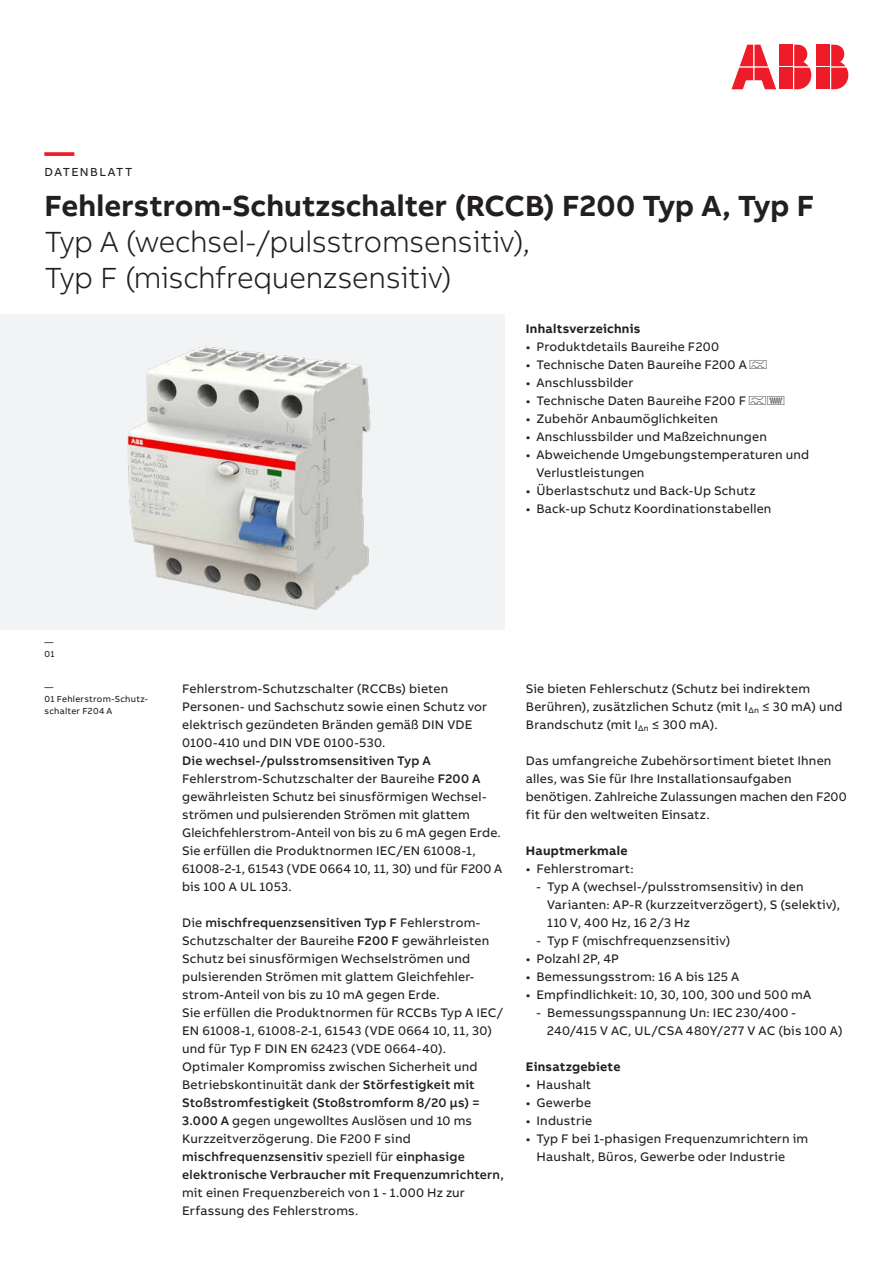
<style>
.page{position:relative;width:893px;height:1263px;background:#fff}
.page>*{position:absolute;margin:0;border:0;box-sizing:border-box;transform-origin:0 0}
.Subheadline_M_20pt_2{font:300 30px/36px "AB Bvoice";letter-spacing:-.01em;color:#231f20}
.Headline_M_20pt_24pt{font:700 30px "AB Bvoice";color:#231f20}
.Headline_M_20pt_24pt-2{font:700 30px "AB Bvoice";color:#ee1c28}
.Copytext_8_5pt_12pt{font:12.75px/18px "AB Bvoice";letter-spacing:.015em;color:#231f20}
.Copytext_8_5pt_12pt-2{font:700 12.75px "AB Bvoice";letter-spacing:.02em;color:#231f20}
.Paragraph_Title_8_5p{font:700 12.75px "AB Bvoice";letter-spacing:.02em;color:#231f20}
.Category_M_8pt_9_6pt{font:12px "AB Bvoice";letter-spacing:.11em;color:#231f20}
.Caption_6pt_8pt{font:9px/12px "AB Bvoice";letter-spacing:.025em;color:#231f20}
.s1{font-family:"ABB Catalog"}
.s2{font-weight:500}
</style>
<div class="page">
<div style="left:817px;top:45px;width:13px;height:21px;background:#ee1c28"></div>
<div style="left:817px;top:68px;width:13px;height:21px;background:#ee1c28"></div>
<svg style="left:831px;top:45px;width:17px;height:44px"></svg>
<svg style="left:731px;top:45px;width:45px;height:44px"></svg>
<div style="left:780px;top:45px;width:13px;height:21px;background:#ee1c28"></div>
<div style="left:780px;top:68px;width:13px;height:21px;background:#ee1c28"></div>
<svg style="left:794px;top:45px;width:17px;height:44px"></svg>
<div style="left:0;top:315px;width:505px;height:315px;background:#f2f3f4"></div>
<img style="left:127px;top:346px;width:244px;height:264px">
<p class="Headline_M_20pt_24pt-2" style="left:45px;top:132px;width:31px">—</p>
<p class="Category_M_8pt_9_6pt" style="left:45px;top:165px;width:89px">DATENBLATT</p>
<p class="Headline_M_20pt_24pt" style="left:45px;top:186px;width:771px">Fehlerstrom-Schutzschalter (RCCB) F200 Typ A, Typ F</p>
<p class="Subheadline_M_20pt_2" style="left:45px;top:223px;width:487px">Typ A (wechsel-/pulsstromsensitiv),<br>Typ F (mischfrequenzsensitiv)</p>
<p class="Paragraph_Title_8_5p" style="left:526px;top:320px;width:116px">Inhaltsverzeichnis</p>
<p class="Copytext_8_5pt_12pt" style="left:526px;top:337px;width:195px">• Produktdetails Baureihe F200</p>
<p class="Copytext_8_5pt_12pt" style="left:526px;top:355px;width:242px">• Technische Daten Baureihe F200 A <span class="s1">d</span></p>
<p class="Copytext_8_5pt_12pt" style="left:526px;top:373px;width:109px">• Anschlussbilder</p>
<p class="Copytext_8_5pt_12pt" style="left:526px;top:391px;width:260px">• Technische Daten Baureihe F200 F <span class="s1">f</span></p>
<p class="Copytext_8_5pt_12pt" style="left:526px;top:409px;width:194px">• Zubehör Anbaumöglichkeiten</p>
<p class="Copytext_8_5pt_12pt" style="left:526px;top:427px;width:243px">• Anschlussbilder und Maßzeichnungen</p>
<p class="Copytext_8_5pt_12pt" style="left:536px;top:445px;width:274px;text-indent:-11px">• Abweichende Umgebungstemperaturen und<br>Verlustleistungen</p>
<p class="Copytext_8_5pt_12pt" style="left:526px;top:481px;width:231px">• Überlastschutz und Back-Up Schutz</p>
<p class="Copytext_8_5pt_12pt" style="left:526px;top:499px;width:247px">• Back-up Schutz Koordinationstabellen</p>
<p class="Caption_6pt_8pt" style="left:45px;top:636px;width:10px">—</p>
<p class="Caption_6pt_8pt" style="left:45px;top:648px;width:11px">01</p>
<p class="Caption_6pt_8pt" style="left:45px;top:681px;width:10px">—</p>
<p class="Caption_6pt_8pt" style="left:45px;top:693px;width:105px">01 Fehlerstrom-Schutz&shy;schalter F204 A</p>
<p class="Copytext_8_5pt_12pt" style="left:182px;top:679px;width:307px">Fehlerstrom-Schutzschalter (RCCBs) bieten Personen- und Sachschutz sowie einen Schutz vor elektrisch gezündeten Bränden gemäß DIN VDE 0100-410 und DIN VDE 0100-530.</p>
<p class="Copytext_8_5pt_12pt" style="left:182px;top:751px;width:320px"><span class="s2">Die wechsel-/pulsstromsensitiven Typ A </span>Fehlerstrom-Schutzschalter der Baureihe <span class="s2">F200 A </span>gewährleisten Schutz bei sinusförmigen Wechsel&shy;strömen und pulsierenden Strömen mit glattem Gleichfehlerstrom-Anteil von bis zu 6 mA gegen Erde.</p>
<p class="Copytext_8_5pt_12pt" style="left:182px;top:841px;width:295px">Sie erfüllen die Produktnormen IEC/EN 61008-1,</p>
<p class="Copytext_8_5pt_12pt" style="left:182px;top:859px;width:322px">61008-2-1, 61543 (VDE 0664 10, 11, 30) und für F200 A bis 100 A UL 1053.</p>
<p class="Copytext_8_5pt_12pt" style="left:182px;top:913px;width:309px">Die <span class="s2">mischfrequenzsensitiven Typ F</span> Fehlerstrom-Schutzschalter der Baureihe <span class="s2">F200 F</span> gewährleisten Schutz bei sinusförmigen Wechselströmen und pulsierenden Strömen mit glattem Gleichfehler&shy;strom-Anteil von bis zu 10 mA gegen Erde.</p>
<p class="Copytext_8_5pt_12pt" style="left:182px;top:1003px;width:323px">Sie erfüllen die Produktnormen für RCCBs Typ A IEC/<br>EN 61008-1, 61008-2-1, 61543 (VDE 0664 10, 11, 30) und für Typ F DIN EN 62423 (VDE 0664-40).</p>
<p class="Copytext_8_5pt_12pt" style="left:182px;top:1057px;width:323px">Optimaler Kompromiss zwischen Sicherheit und Betriebskontinuität dank der <span class="s2">Störfestigkeit mit Stoßstromfestigkeit (Stoßstromform 8/20 μs) = 3.000 A</span> gegen ungewolltes Auslösen und 10 ms Kurzzeitverzögerung. Die F200 F sind <span class="s2">mischfrequenzsensitiv</span> speziell für <span class="s2">einphasige elektronische Verbraucher mit Frequenzumrichtern, </span>mit einen Frequenzbereich von 1 - 1.000 Hz zur Erfassung des Fehlerstroms.</p>
<p class="Copytext_8_5pt_12pt" style="left:526px;top:679px;width:318px">Sie bieten Fehlerschutz (Schutz bei indirektem<br>Berühren), zusätzlichen Schutz (mit I<sub>Δn</sub> ≤ 30 mA) und<br>Brandschutz (mit I<sub>Δn</sub> ≤ 300 mA).</p>
<p class="Copytext_8_5pt_12pt" style="left:526px;top:751px;width:322px">Das umfangreiche Zubehörsortiment bietet Ihnen alles, was Sie für Ihre Installationsaufgaben benötigen. Zahlreiche Zulassungen machen den F200 fit für den weltweiten Einsatz.</p>
<p class="Copytext_8_5pt_12pt-2" style="left:526px;top:842px;width:103px">Hauptmerkmale</p>
<p class="Copytext_8_5pt_12pt" style="left:526px;top:859px;width:109px">• Fehlerstromart:</p>
<p class="Copytext_8_5pt_12pt" style="left:547px;top:877px;width:294px;text-indent:-11px">- Typ A (wechsel-/pulsstromsensitiv) in den<br>Varianten: AP-R (kurzzeitverzögert), S (selektiv),<br>110 V, 400 Hz, 16 2/3 Hz</p>
<p class="Copytext_8_5pt_12pt" style="left:536px;top:931px;width:195px">- Typ F (mischfrequenzsensitiv)</p>
<p class="Copytext_8_5pt_12pt" style="left:526px;top:949px;width:95px">• Polzahl 2P, 4P</p>
<p class="Copytext_8_5pt_12pt" style="left:526px;top:967px;width:215px">• Bemessungsstrom: 16 A bis 125 A</p>
<p class="Copytext_8_5pt_12pt" style="left:526px;top:985px;width:287px">• Empfindlichkeit: 10, 30, 100, 300 und 500 mA</p>
<p class="Copytext_8_5pt_12pt" style="left:547px;top:1003px;width:297px;text-indent:-11px">- Bemessungsspannung Un: IEC 230/400 -<br>240/415 V AC, UL/CSA 480Y/277 V AC (bis 100 A)</p>
<p class="Copytext_8_5pt_12pt-2" style="left:526px;top:1058px;width:96px">Einsatzgebiete</p>
<p class="Copytext_8_5pt_12pt" style="left:526px;top:1075px;width:67px">• Haushalt</p>
<p class="Copytext_8_5pt_12pt" style="left:526px;top:1093px;width:67px">• Gewerbe</p>
<p class="Copytext_8_5pt_12pt" style="left:526px;top:1111px;width:68px">• Industrie</p>
<p class="Copytext_8_5pt_12pt" style="left:536px;top:1129px;width:273px;text-indent:-11px">• Typ F bei 1-phasigen Frequenzumrichtern im<br>Haushalt, Büros, Gewerbe oder Industrie</p>
</div>
